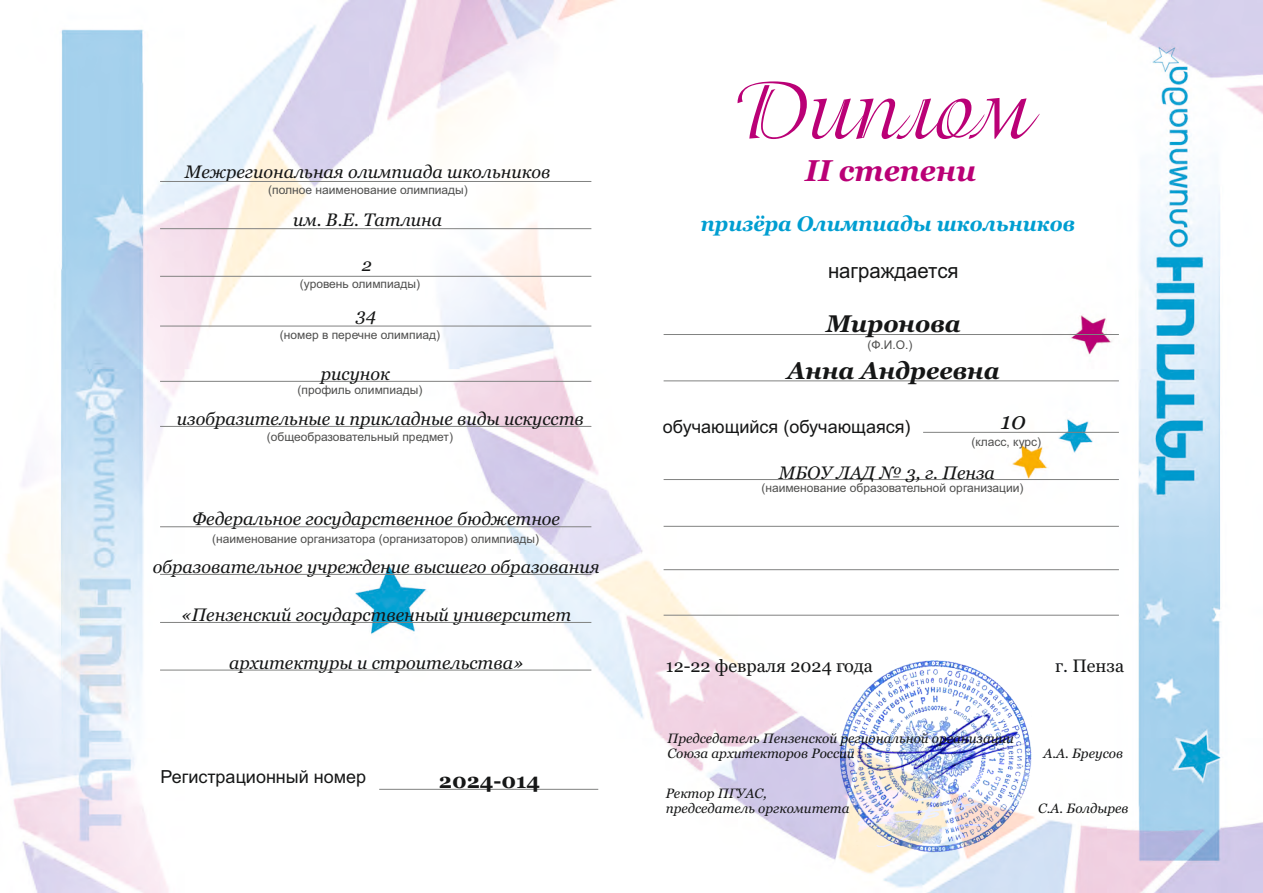
<style>
.page{position:relative;width:1263px;height:893px;background:#fff}
.page>*{position:absolute;margin:0;border:0;box-sizing:border-box;transform-origin:0 0}
.t1{font:90px "Isadora Cyr";color:#ba0076}
.t2{font:italic 700 30px "Georgia";color:#ba0076}
.t3{font:italic 700 24px/46.5px "Georgia";color:#151616;text-align:center}
.t4{font:italic 24px "Georgia";color:#151616}
.t5{font:italic 700 21px "Georgia";color:#009ed1}
.t6{font:21px "Arial";color:#151616}
.t7{font:700 21px "Georgia";color:#151616}
.t8{font:italic 18px "Georgia";color:#151616}
.t9{font:18px "Arial";color:#151616}
.t10{font:18px "Georgia";color:#151616}
.t11{font:italic 13.5px/15.3px "Georgia";color:#151616}
.t12{font:12px "Arial";color:#4e4e4d}
</style>
<div class="page">
<img style="left:0;top:0;width:1263px;height:893px">
<hr style="left:160px;top:181px;width:431px;height:1px;background:#818281">
<hr style="left:160px;top:228px;width:431px;height:1px;background:#818281">
<hr style="left:160px;top:276px;width:431px;height:1px;background:#818281">
<hr style="left:160px;top:326px;width:431px;height:1px;background:#818281">
<hr style="left:160px;top:381px;width:431px;height:1px;background:#818281">
<hr style="left:160px;top:526px;width:431px;height:1px;background:#818281">
<hr style="left:160px;top:574px;width:431px;height:1px;background:#818281">
<hr style="left:160px;top:426px;width:431px;height:1px;background:#818281">
<hr style="left:160px;top:622px;width:431px;height:1px;background:#818281">
<hr style="left:160px;top:670px;width:431px;height:1px;background:#818281">
<hr style="left:379px;top:789px;width:219px;height:1px;background:#818281">
<hr style="left:923px;top:432px;width:196px;height:1px;background:#818281">
<hr style="left:664px;top:479px;width:455px;height:1px;background:#818281">
<hr style="left:664px;top:526px;width:455px;height:1px;background:#818281">
<hr style="left:664px;top:569px;width:455px;height:1px;background:#818281">
<hr style="left:664px;top:615px;width:455px;height:1px;background:#818281">
<hr style="left:664px;top:334px;width:455px;height:1px;background:#818281">
<hr style="left:664px;top:381px;width:455px;height:1px;background:#818281">
<img style="left:903px;top:611px;width:196px;height:195px">
<img style="left:840px;top:661px;width:191px;height:191px">
<img style="left:855px;top:740px;width:163px;height:112px">
<p class="t8" style="left:185px;top:165px;width:367px">Межрегиональная олимпиада школьников</p>
<p class="t8" style="left:293px;top:212px;width:151px">им. В.Е. Татлина</p>
<p class="t12" style="left:268px;top:185px;width:201px">(полное наименование олимпиады)</p>
<p class="t8" style="left:362px;top:258px;width:12px">2</p>
<p class="t12" style="left:300px;top:279px;width:122px">(уровень олимпиады)</p>
<h1 class="t1" style="left:732px;top:72px;width:301px">Диплом</h1>
<h2 class="t2" style="left:805px;top:158px;width:172px">II степени</h2>
<p class="t5" style="left:701px;top:215px;width:376px">призёра Олимпиады школьников</p>
<p class="t6" style="left:828px;top:263px;width:132px">награждается</p>
<p class="t8" style="left:356px;top:307px;width:22px">34</p>
<h3 class="t3" style="left:787px;top:302px;width:214px">Миронова<br>Анна Андреевна</h3>
<p class="t12" style="left:280px;top:330px;width:162px">(номер в перечне олимпиад)</p>
<p class="t12" style="left:867px;top:340px;width:47px">(Ф.И.О.)</p>
<p class="t8" style="left:321px;top:366px;width:70px">рисунок</p>
<p class="t8" style="left:177px;top:411px;width:408px">изобразительные и прикладные виды искусств</p>
<p class="t12" style="left:297px;top:386px;width:126px">(профиль олимпиады)</p>
<h3 class="t4" style="left:1001px;top:411px;width:27px">10</h3>
<p class="t9" style="left:663px;top:420px;width:249px">обучающийся (обучающаяся)</p>
<p class="t12" style="left:267px;top:432px;width:188px">(общеобразовательный предмет)</p>
<p class="t12" style="left:971px;top:437px;width:71px">(класс, курс)</p>
<p class="t12" style="left:761px;top:483px;width:264px">(наименование образовательной организации)</p>
<p class="t8" style="left:779px;top:465px;width:218px">МБОУ ЛАД № 3, г. Пенза</p>
<p class="t8" style="left:192px;top:511px;width:369px">Федеральное государственное бюджетное</p>
<p class="t8" style="left:153px;top:559px;width:448px">образовательное учреждение высшего образования</p>
<p class="t8" style="left:181px;top:607px;width:391px">«Пензенский государственный университет</p>
<p class="t8" style="left:229px;top:655px;width:296px">архитектуры и строительства»</p>
<p class="t12" style="left:212px;top:534px;width:328px">(наименование организатора (организаторов) олимпиады)</p>
<p class="t9" style="left:161px;top:770px;width:207px">Регистрационный номер</p>
<p class="t7" style="left:439px;top:772px;width:103px">2024-014</p>
<p class="t10" style="left:666px;top:658px;width:209px">12-22 февраля 2024 года</p>
<p class="t10" style="left:1055px;top:658px;width:70px">г. Пенза</p>
<p class="t11" style="left:667px;top:731px;width:348px">Председатель Пензенской региональной организации<br>Союза архитекторов России</p>
<p class="t11" style="left:666px;top:786px;width:185px">Ректор ПГУАС, председатель оргкомитета</p>
<p class="t11" style="left:1043px;top:747px;width:81px">А.А. Бреусов</p>
<p class="t11" style="left:1038px;top:802px;width:92px">С.А. Болдырев</p>
</div>
